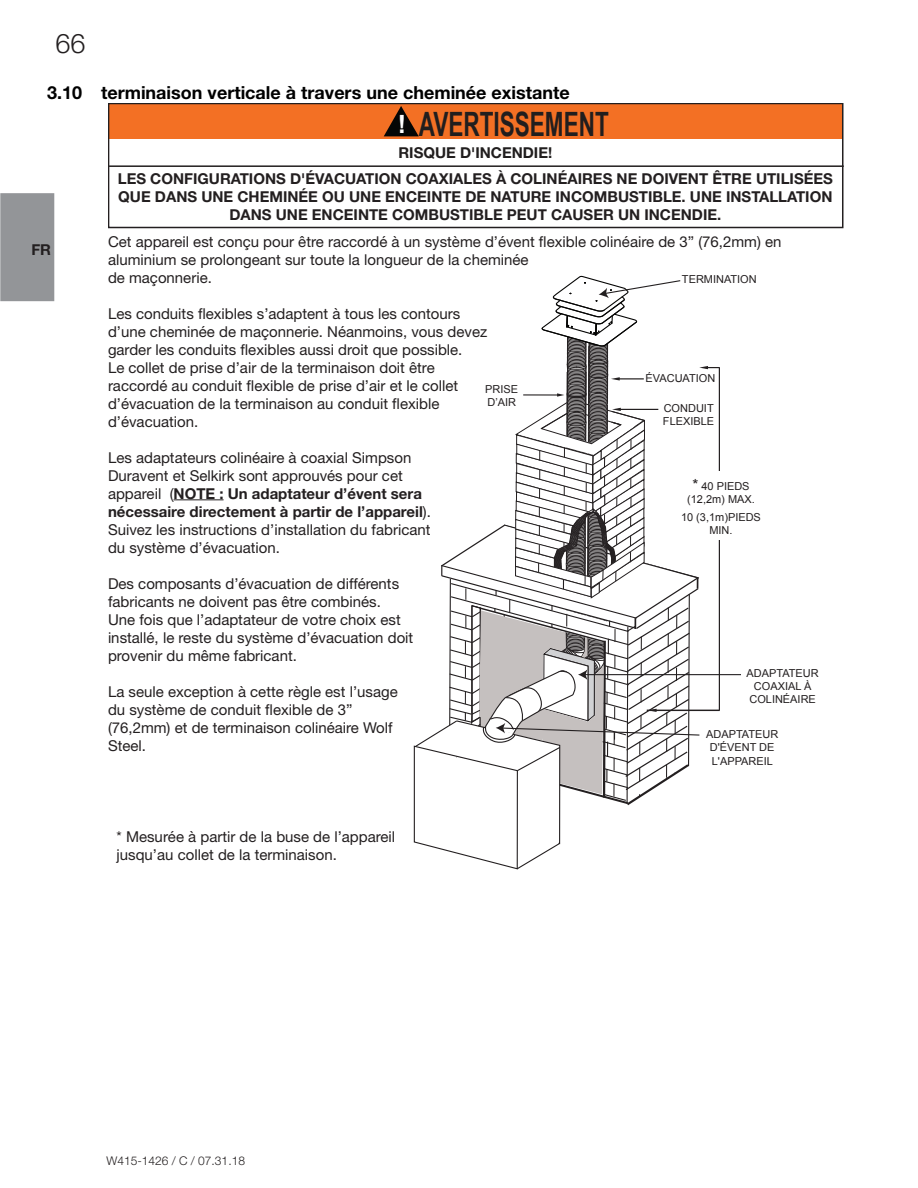
<style>
.page{position:relative;width:918px;height:1188px;background:#fff}
.page>*{position:absolute;margin:0;border:0;box-sizing:border-box;transform-origin:0 0}
.t1{font:700 33.6px "Arial Narrow";color:#211e1e;scale:.82 1}
.t2{font:300 27px "Helvetica Neue";color:#231f20}
.Header_-_Sub{font:700 18px "Helvetica Neue";color:#000}
.t3{font:15px/18px "Helvetica Neue";color:#231f20}
.t4{font:700 15px/25.5px "Helvetica Neue";color:#231f20;text-align:center}
.t5{font:300 12px "Helvetica Neue";color:#231f20}
.t6{font:10.95px/13.2px "Arial";color:#231f20;text-align:center}
.s1{font-family:"Arial";font-size:25.2px;color:#fff}
.s2{color:#211e1e}
.s3{font-weight:700}
.s4{font-size:15.3px}
</style>
<div class="page">
<div style="left:0;top:193px;width:54px;height:108px;background:#939598;border:2px solid #939598"></div>
<hr style="left:174px;top:499px;width:50px;height:1px;background:#231f20">
<hr style="left:109px;top:165px;width:735px;height:2px;background:#211e1e">
<div style="left:109px;top:104px;width:734px;height:35px;background:#f37024"></div>
<svg style="left:384px;top:107px;width:35px;height:29px"></svg>
<div style="left:108px;top:104px;width:735px;height:124px;border:2px solid #231f20"></div>
<hr style="left:585px;top:674px;width:156px;height:1px;background:#231f20">
<svg style="left:413px;top:275px;width:307px;height:595px"></svg>
<h2 class="t2" style="left:55px;top:22px;width:32px">66</h2>
<p class="Header_-_Sub" style="left:47px;top:78px;width:524px">3.10 terminaison verticale à travers une cheminée existante</p>
<p class="t1" style="left:398px;top:99px;width:259px"><span class="s1">!</span> AVERTISSEMENT</p>
<p class="t4" style="left:31px;top:237px;width:21px">FR</p>
<p class="t4" style="left:118px;top:141px;width:717px"><span class="s2">RISQUE D'INCENDIE!<br></span>LES CONFIGURATIONS D'ÉVACUATION COAXIALES À COLINÉAIRES NE DOIVENT ÊTRE UTILISÉES</p>
<p class="t4" style="left:118px;top:188px;width:716px;line-height:18px">QUE DANS UNE CHEMINÉE OU UNE ENCEINTE DE NATURE INCOMBUSTIBLE. UNE INSTALLATION<br>DANS UNE ENCEINTE COMBUSTIBLE PEUT CAUSER UN INCENDIE.</p>
<p class="t3" style="left:108px;top:233px;width:675px">Cet appareil est conçu pour être raccordé à un système d’évent flexible colinéaire de 3” (76,2mm) en aluminium se prolongeant sur toute la longueur de la cheminée<br>de maçonnerie.</p>
<p class="t3" style="left:108px;top:305px;width:381px">Les conduits flexibles s’adaptent à tous les contours d’une cheminée de maçonnerie. Néanmoins, vous devez garder les conduits flexibles aussi droit que possible.<br>Le collet de prise d’air de la terminaison doit être raccordé au conduit flexible de prise d’air et le collet d’évacuation de la terminaison au conduit flexible d’évacuation.</p>
<p class="t3" style="left:108px;top:449px;width:324px">Les adaptateurs colinéaire à coaxial Simpson Duravent et Selkirk sont approuvés pour cet appareil (<span class="s3">NOTE : Un adaptateur d’évent sera nécessaire directement à partir de l’appareil</span>).<br>Suivez les instructions d’installation du fabricant du système d’évacuation.</p>
<p class="t3" style="left:108px;top:575px;width:307px">Des composants d’évacuation de différents fabricants ne doivent pas être combinés.<br>Une fois que l’adaptateur de votre choix est installé, le reste du système d’évacuation doit provenir du même fabricant.</p>
<p class="t3" style="left:108px;top:683px;width:291px">La seule exception à cette règle est l’usage du système de conduit flexible de 3” (76,2mm) et de terminaison colinéaire Wolf<br>Steel.</p>
<p class="t6" style="left:682px;top:273px;width:76px">TERMINATION</p>
<p class="t6" style="left:646px;top:372px;width:71px">ÉVACUATION</p>
<p class="t6" style="left:485px;top:383px;width:34px;text-align:left">PRISE<br>D’AIR</p>
<p class="t6" style="left:663px;top:402px;width:53px;text-align:left">CONDUIT<br>FLEXIBLE</p>
<p class="t6" style="left:687px;top:479px;width:69px"><span class="s4">*</span> 40 PIEDS (12,2m) MAX.</p>
<p class="t6" style="left:681px;top:510px;width:81px">10 (3,1m)PIEDS<br>MIN.</p>
<p class="t6" style="left:747px;top:667px;width:74px">ADAPTATEUR<br>COAXIAL À<br>COLINÉAIRE</p>
<p class="t6" style="left:706px;top:728px;width:74px">ADAPTATEUR<br>D'ÉVENT DE<br>L'APPAREIL</p>
<p class="t3" style="left:117px;top:828px;width:280px">* Mesurée à partir de la buse de l’appareil jusqu’au collet de la terminaison.</p>
<p class="t5" style="left:106px;top:1151px;width:140px">W415-1426 / C / 07.31.18</p>
</div>
